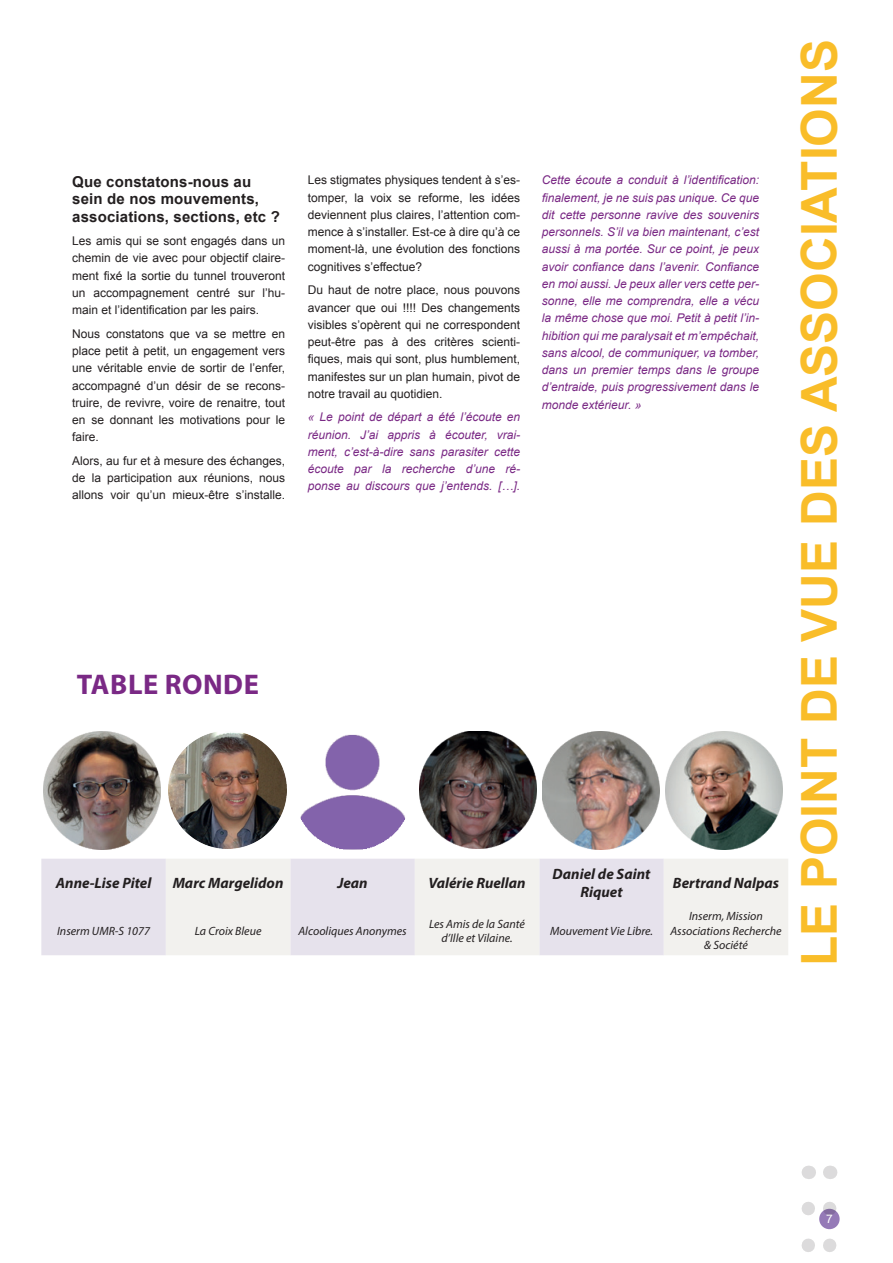
<style>
.page{position:relative;width:893px;height:1263px;background:#fff}
.page>*{position:absolute;margin:0;border:0;box-sizing:border-box;transform-origin:0 0}
.t1{font:700 49.5px "Arial";color:#f9bd29}
.t2{font:700 28.5px "Myriad Pro";letter-spacing:.02em;color:#7a2985}
.t3{font:italic 700 15px/18px "Myriad Pro";color:#231f20;text-align:center}
.t4{font:700 15px/17.2px "Arial";letter-spacing:.01em;color:#231f20}
.t5{font:12px/17.2px "Arial";color:#231f20;text-align:justify}
.t6{font:italic 12px/17.2px "Arial";color:#7a2985;text-align:justify}
.t7{font:italic 12px/14.4px "Myriad Pro";color:#231f20;text-align:center}
.t8{font:12px "Arial";color:#fff}
</style>
<div class="page">
<svg style="left:819px;top:1209px;width:21px;height:20px"></svg>
<svg style="left:823px;top:1202px;width:13px;height:50px"></svg>
<svg style="left:830px;top:1165px;width:1px;height:14px"></svg>
<svg style="left:802px;top:1202px;width:13px;height:50px"></svg>
<svg style="left:808px;top:1165px;width:1px;height:14px"></svg>
<img style="left:44px;top:732px;width:117px;height:117px">
<img style="left:169px;top:732px;width:117px;height:117px">
<img style="left:300px;top:734px;width:106px;height:115px">
<img style="left:419px;top:732px;width:117px;height:116px">
<img style="left:542px;top:732px;width:117px;height:117px">
<img style="left:665px;top:732px;width:118px;height:117px">
<div style="left:41px;top:859px;width:125px;height:96px;background:#e6e2ec"></div>
<svg style="left:166px;top:859px;width:622px;height:96px;background:#edebed"></svg>
<p class="t4" style="left:72px;top:174px;width:209px">Que constatons-nous au sein de nos mouvements, associations, sections, etc ?</p>
<p class="t5" style="left:72px;top:232px;width:214px">Les amis qui se sont engagés dans un chemin de vie avec pour objectif claire&shy;ment fixé la sortie du tunnel trouveront un accompagnement centré sur l’hu&shy;main et l’identification par les pairs.</p>
<p class="t5" style="left:72px;top:325px;width:214px">Nous constatons que va se mettre en place petit à petit, un engagement vers une véritable envie de sortir de l’enfer, accompagné d’un désir de se recons&shy;truire, de revivre, voire de renaitre, tout en se donnant les motivations pour le faire.</p>
<p class="t5" style="left:72px;top:452px;width:214px">Alors, au fur et à mesure des échanges, de la participation aux réunions, nous allons voir qu’un mieux-être s’installe.</p>
<p class="t5" style="left:308px;top:172px;width:214px">Les stigmates physiques tendent à s’es&shy;tomper, la voix se reforme, les idées deviennent plus claires, l’attention com&shy;mence à s’installer. Est-ce à dire qu’à ce moment-là, une évolution des fonctions cognitives s’effectue?</p>
<p class="t5" style="left:308px;top:282px;width:214px">Du haut de notre place, nous pouvons avancer que oui !!!! Des changements visibles s’opèrent qui ne correspondent peut-être pas à des critères scienti&shy;fiques, mais qui sont, plus humblement, manifestes sur un plan humain, pivot de notre travail au quotidien.</p>
<p class="t6" style="left:308px;top:409px;width:214px">« Le point de départ a été l’écoute en réunion. J’ai appris à écouter, vrai&shy;ment, c’est-à-dire sans parasiter cette écoute par la recherche d’une ré&shy;ponse au discours que j’entends. […].</p>
<p class="t6" style="left:542px;top:172px;width:219px">Cette écoute a conduit à l’identification: finalement, je ne suis pas unique. Ce que dit cette personne ravive des souvenirs personnels. S’il va bien maintenant, c’est aussi à ma portée. Sur ce point, je peux avoir confiance dans l’avenir. Confiance en moi aussi. Je peux aller vers cette per&shy;sonne, elle me comprendra, elle a vécu la même chose que moi. Petit à petit l’in&shy;hibition qui me paralysait et m’empêchait, sans alcool, de communiquer, va tomber, dans un premier temps dans le groupe d’entraide, puis progressivement dans le monde extérieur. »</p>
<h2 class="t2" style="left:77px;top:666px;width:184px">TABLE RONDE</h2>
<p class="t3" style="left:56px;top:873px;width:97px">Anne-Lise Pitel</p>
<p class="t3" style="left:173px;top:873px;width:112px">Marc Margelidon</p>
<p class="t3" style="left:337px;top:873px;width:32px">Jean</p>
<p class="t3" style="left:428px;top:873px;width:99px">Valérie Ruellan</p>
<p class="t3" style="left:553px;top:864px;width:99px">Daniel de Saint<br>Riquet</p>
<p class="t3" style="left:673px;top:873px;width:108px">Bertrand Nalpas</p>
<p class="t7" style="left:57px;top:923px;width:94px">Inserm UMR-S 1077</p>
<p class="t7" style="left:195px;top:923px;width:68px">La Croix Bleue</p>
<p class="t7" style="left:298px;top:923px;width:110px">Alcooliques Anonymes</p>
<p class="t7" style="left:429px;top:916px;width:97px">Les Amis de la Santé d’Ille et Vilaine.</p>
<p class="t7" style="left:550px;top:923px;width:104px">Mouvement Vie Libre.</p>
<p class="t7" style="left:670px;top:909px;width:113px">Inserm, Mission<br>Associations Recherche &amp; Société</p>
<h1 class="t1" style="left:787px;top:966px;width:928px;rotate:-90deg">LE POINT DE VUE DES ASSOCIATIONS</h1>
<p class="t8" style="left:826px;top:1210px;width:8px">7</p>
</div>
